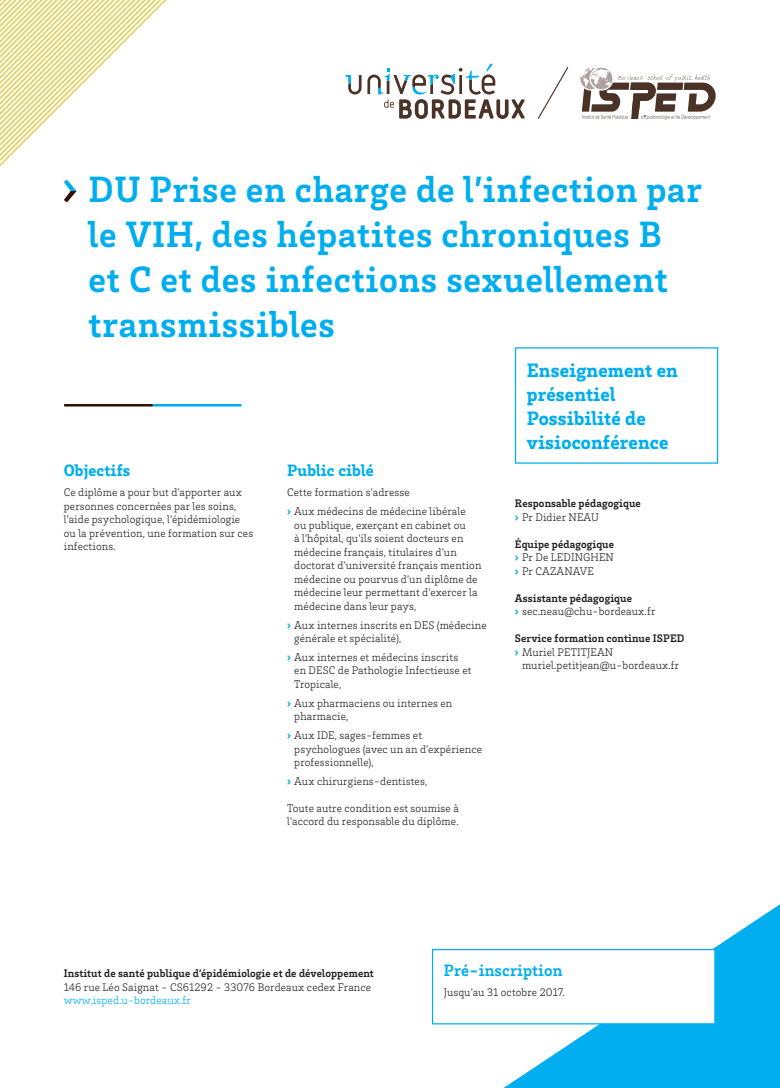
<style>
.page{position:relative;width:780px;height:1088px;background:#fff}
.page>*{position:absolute;margin:0;border:0;box-sizing:border-box;transform-origin:0 0}
.t1{font:700 37.5px/45px "Brix Slab";letter-spacing:.02em;color:#00aeef}
.t2{font:900 20px/24px "Brix Slab";letter-spacing:.01em;color:#00aeef}
.t3{font:900 16.88px "Brix Slab";letter-spacing:.01em;color:#00aeef}
.t4{font:700 16.88px "Brix Slab";letter-spacing:.01em;color:#00aeef}
.t5{font:300 11.25px/13.5px "Brix Slab";letter-spacing:.01em;color:#231f20}
.t6{font:700 11.25px/13.5px "Brix Slab";letter-spacing:.01em;color:#231f20}
.t7{font:300 11.25px "Brix Slab";letter-spacing:.01em;color:#00aeef}
.s1{font-weight:900;color:#00aeef}
.s2{font-weight:300}
.s3{font-weight:700}
</style>
<div class="page">
<svg style="left:537px;top:67px;width:32px;height:52px"></svg>
<svg style="left:345px;top:75px;width:16px;height:20px"></svg>
<svg style="left:367px;top:64px;width:157px;height:55px"></svg>
<div style="left:579px;top:66px;width:24px;height:25px;border:1px solid #fff;border-radius:50%"></div>
<div style="left:589px;top:66px;width:24px;height:25px;border:1px solid #fff;border-radius:50%"></div>
<svg style="left:579px;top:68px;width:136px;height:52px"></svg>
<svg style="left:64px;top:180px;width:13px;height:22px"></svg>
<svg style="left:0;top:0;width:166px;height:166px"></svg>
<div style="left:515px;top:347px;width:203px;height:117px;border:1px solid #00aeef"></div>
<hr style="left:64px;top:404px;width:89px;height:2px;background:#340d03">
<hr style="left:153px;top:404px;width:88px;height:2px;background:#00aeef">
<svg style="left:503px;top:904px;width:277px;height:184px;fill:#00aeef"></svg>
<div style="left:432px;top:949px;width:282px;height:75px;background:#fff"></div>
<div style="left:432px;top:949px;width:283px;height:75px;border:1px solid #00aeef"></div>
<h1 class="t1" style="left:89px;top:166px;width:615px">DU Prise en charge de l’infection par le VIH, des hépatites chroniques B et C et des infections sexuellement transmissibles</h1>
<h3 class="t3" style="left:64px;top:459px;width:68px">Objectifs</h3>
<p class="t5" style="left:64px;top:485px;width:191px">Ce diplôme a pour but d’apporter aux personnes concernées par les soins, l’aide psychologique, l’épidémiologie ou la prévention, une formation sur ces infections.</p>
<h3 class="t3" style="left:287px;top:459px;width:88px">Public ciblé</h3>
<p class="t5" style="left:287px;top:483px;width:180px;line-height:18.8px">Cette formation s’adresse<br><span class="s1">›</span> Aux médecins de médecine libérale</p>
<p class="t5" style="left:294px;top:518px;width:189px">ou publique, exerçant en cabinet ou<br>à l’hôpital, qu’ils soient docteurs en médecine français, titulaires d’un doctorat d’université français mention médecine ou pourvus d’un diplôme de médecine leur permettant d’exercer la médecine dans leur pays,</p>
<p class="t5" style="left:294px;top:618px;width:194px;text-indent:-7px"><span class="s1">›</span> Aux internes inscrits en DES (médecine générale et spécialité),</p>
<p class="t5" style="left:294px;top:650px;width:179px;text-indent:-7px"><span class="s1">›</span> Aux internes et médecins inscrits en DESC de Pathologie Infectieuse et<br>Tropicale,</p>
<p class="t5" style="left:294px;top:696px;width:159px;text-indent:-7px"><span class="s1">›</span> Aux pharmaciens ou internes en pharmacie,</p>
<p class="t5" style="left:294px;top:728px;width:189px;text-indent:-7px"><span class="s1">›</span> Aux IDE, sages-femmes et psychologues (avec un an d’expérience professionnelle),</p>
<p class="t5" style="left:287px;top:774px;width:141px"><span class="s1">›</span> Aux chirurgiens-dentistes,</p>
<p class="t5" style="left:287px;top:801px;width:173px">Toute autre condition est soumise à l’accord du responsable du diplôme.</p>
<h2 class="t2" style="left:526px;top:357px;width:152px">Enseignement en présentiel<br>Possibilité de visioconférence</h2>
<p class="t6" style="left:515px;top:496px;width:127px">Responsable pédagogique <span class="s1">›</span> <span class="s2">Pr Didier NEAU</span></p>
<p class="t5" style="left:515px;top:537px;width:101px;text-align:justify"><span class="s3">Équipe pédagogique </span><span class="s1">›</span> Pr De LEDINGHEN <span class="s1">›</span> Pr CAZANAVE</p>
<p class="t5" style="left:515px;top:591px;width:142px"><span class="s3">Assistante pédagogique<br></span><span class="s1">›</span> sec.neau@chu-bordeaux.fr</p>
<p class="t6" style="left:515px;top:631px;width:171px">Service formation continue ISPED <span class="s1">›</span> <span class="s2">Muriel PETITJEAN</span></p>
<p class="t5" style="left:522px;top:658px;width:159px">muriel.petitjean@u-bordeaux.fr</p>
<p class="t6" style="left:64px;top:966px;width:311px">Institut de santé publique d’épidémiologie et de développement</p>
<p class="t5" style="left:64px;top:980px;width:309px">146 rue Léo Saignat - CS61292 - 33076 Bordeaux cedex France</p>
<p class="t7" style="left:64px;top:993px;width:129px">www.isped.u-bordeaux.fr</p>
<h3 class="t4" style="left:444px;top:959px;width:120px">Pré-inscription</h3>
<p class="t5" style="left:444px;top:985px;width:123px">Jusqu’au 31 octobre 2017.</p>
</div>
